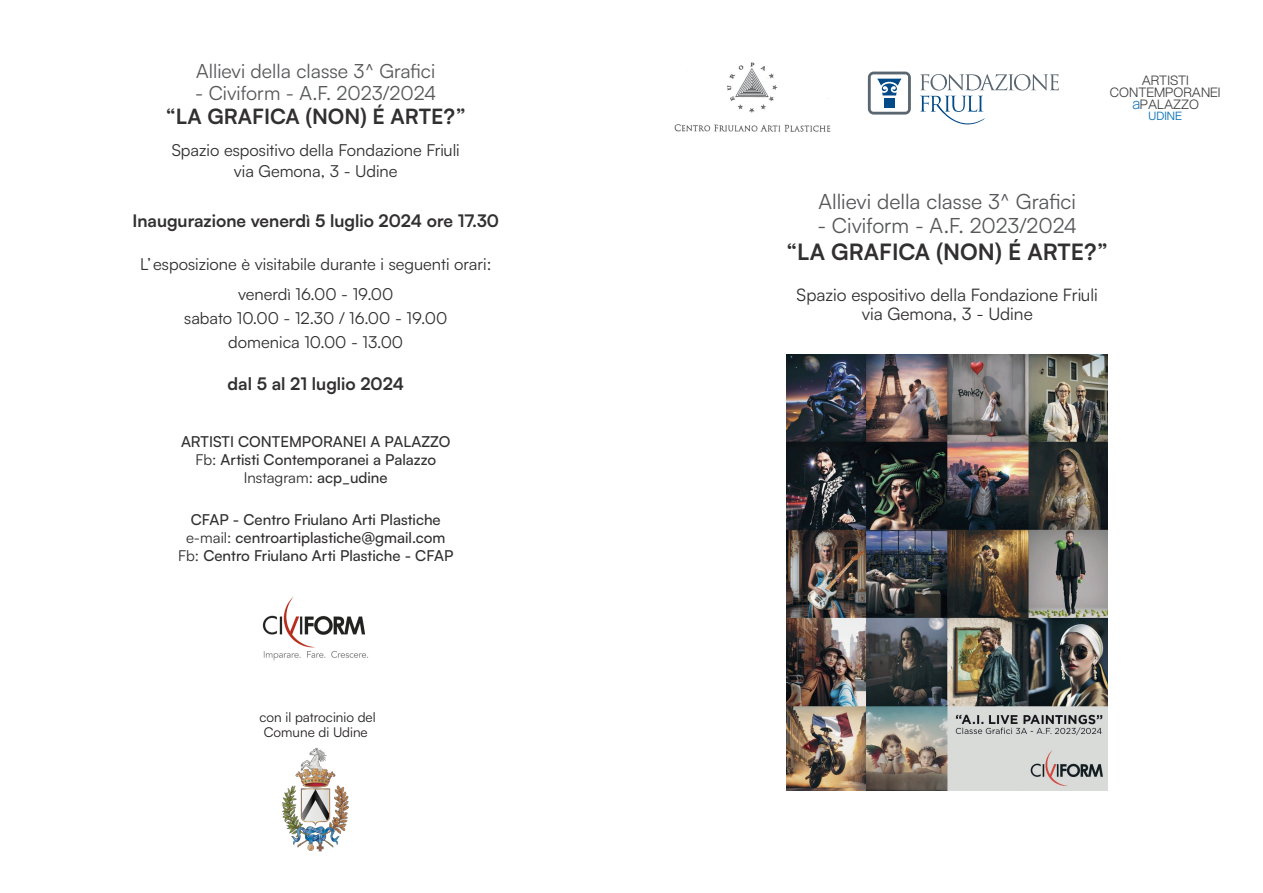
<style>
.page{position:relative;width:1263px;height:893px;background:#fff}
.page>*{position:absolute;margin:0;border:0;box-sizing:border-box;transform-origin:0 0}
.t1{font:700 22.5px "Satoshi";color:#312f30}
.t2{font:21px "Satoshi";color:#57585a}
.t3{font:700 21px "Satoshi";color:#312f30}
.t4{font:19.5px "Satoshi";color:#57585a}
.t5{font:700 17.25px "Satoshi";color:#312f30}
.t6{font:17.25px/19.5px "Satoshi";color:#312f30;text-align:center}
.t7{font:16.5px/21px "Satoshi";color:#312f30;text-align:center}
.t8{font:15.45px "Aspekta 250";color:#1074bc}
.t9{font:500 15px/18px "Satoshi";color:#312f30;text-align:center}
.t10{font:13.5px/15px "Satoshi";color:#231f20;text-align:center}
.t11{font:13.05px "Aspekta 300";color:#3e3e3f}
.t12{font:11.55px "Aspekta 350";color:#1074bc}
.s1{font-weight:400}
</style>
<div class="page">
<svg style="left:868px;top:72px;width:43px;height:43px"></svg>
<div style="left:884px;top:98px;width:10px;height:9px;background:#004a87"></div>
<svg style="left:920px;top:74px;width:139px;height:51px"></svg>
<img style="left:674px;top:62px;width:157px;height:70px">
<img style="left:787px;top:354px;width:321px;height:437px">
<img style="left:282px;top:747px;width:67px;height:104px">
<img style="left:262px;top:597px;width:106px;height:64px">
<p class="t4" style="left:196px;top:58px;width:240px">Allievi della classe 3^ Grafici</p>
<p class="t4" style="left:195px;top:80px;width:243px">- Civiform - A.F. 2023/2024</p>
<p class="t3" style="left:166px;top:101px;width:301px">“LA GRAFICA (NON) É ARTE?”</p>
<p class="t7" style="left:172px;top:139px;width:290px">Spazio espositivo della Fondazione Friuli via Gemona, 3 - Udine</p>
<p class="t5" style="left:132px;top:208px;width:368px">Inaugurazione venerdì 5 luglio 2024 ore 17.30</p>
<p class="t7" style="left:140px;top:252px;width:353px">L’esposizione è visitabile durante i seguenti orari:</p>
<p class="t7" style="left:238px;top:282px;width:157px">venerdì 16.00 - 19.00</p>
<p class="t7" style="left:184px;top:306px;width:265px">sabato 10.00 - 12.30 / 16.00 - 19.00</p>
<p class="t7" style="left:228px;top:330px;width:176px">domenica 10.00 - 13.00</p>
<p class="t5" style="left:228px;top:371px;width:178px">dal 5 al 21 luglio 2024</p>
<p class="t9" style="left:181px;top:432px;width:271px">ARTISTI CONTEMPORANEI A PALAZZO</p>
<p class="t9" style="left:195px;top:450px;width:242px"><span class="s1">Fb:</span> Artisti Contemporanei a Palazzo<br><span class="s1">Instagram:</span> acp_udine</p>
<p class="t9" style="left:178px;top:510px;width:277px">CFAP - Centro Friulano Arti Plastiche <span class="s1">e-mail:</span> centroartiplastiche@gmail.com<br><span class="s1">Fb:</span> Centro Friulano Arti Plastiche - CFAP</p>
<p class="t10" style="left:259px;top:709px;width:118px">con il patrocinio del<br>Comune di Udine</p>
<p class="t11" style="left:1142px;top:73px;width:49px">ARTISTI</p>
<p class="t11" style="left:1110px;top:85px;width:112px">CONTEMPORANEI</p>
<p class="t11" style="left:1140px;top:97px;width:61px">PALAZZO</p>
<p class="t12" style="left:1148px;top:109px;width:35px">UDINE</p>
<p class="t8" style="left:1132px;top:95px;width:9px">a</p>
<p class="t2" style="left:818px;top:188px;width:259px">Allievi della classe 3^ Grafici</p>
<p class="t2" style="left:817px;top:212px;width:261px">- Civiform - A.F. 2023/2024</p>
<p class="t1" style="left:786px;top:236px;width:323px">“LA GRAFICA (NON) É ARTE?”</p>
<p class="t6" style="left:797px;top:284px;width:303px">Spazio espositivo della Fondazione Friuli via Gemona, 3 - Udine</p>
</div>
